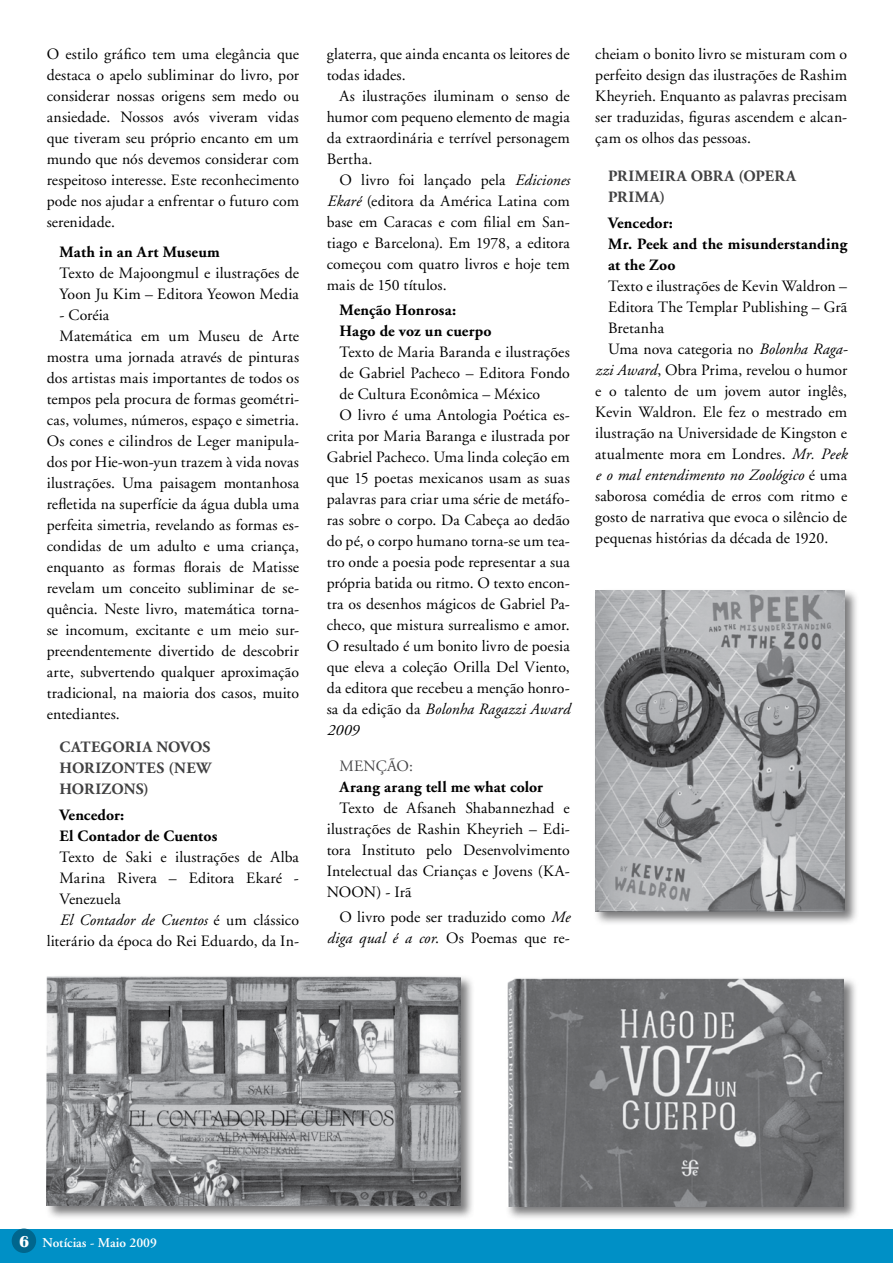
<style>
.page{position:relative;width:893px;height:1263px;background:#fff}
.page>*{position:absolute;margin:0;border:0;box-sizing:border-box;transform-origin:0 0}
.t1{font:15.75px/21px "Adobe Garamond";letter-spacing:.005em;color:#000;text-align:justify}
.t2{font:700 15.75px/21px "Adobe Garamond";color:#000}
.t3{font:italic 15.75px "Adobe Garamond";letter-spacing:.005em;color:#000}
.t4{font:700 15.75px/21px "Adobe Garamond";letter-spacing:.03em;color:#414142}
.t5{font:700 15.75px "Adobe Garamond";letter-spacing:.02em;color:#000}
.t6{font:15.75px "Adobe Garamond";color:#464648}
.t7{font:600 13.5px "Adobe Garamond";color:#fff}
.s1{font-style:normal}
.s2{font-style:italic}
.s3{font-family:"Britannic";font-weight:700;font-size:16.5px}
</style>
<div class="page">
<div style="left:0;top:1230px;width:893px;height:33px;background:#0090c6"></div>
<div style="left:12px;top:1228px;width:24px;height:25px;background:#00668d;border-radius:50%"></div>
<div style="left:45px;top:974px;width:436px;height:253px;background:#4d4d4f;opacity:.75"></div>
<img style="left:47px;top:976px;width:413px;height:230px">
<div style="left:505px;top:976px;width:359px;height:251px;background:#4d4d4f;opacity:.75"></div>
<img style="left:507px;top:978px;width:337px;height:228px">
<div style="left:594px;top:588px;width:272px;height:344px;background:#4d4d4f;opacity:.75"></div>
<img style="left:595px;top:590px;width:249px;height:321px">
<p class="t1" style="left:47px;top:44px;width:254px">O estilo gráfico tem uma elegância que destaca o apelo subliminar do livro, por considerar nossas origens sem medo ou ansiedade. Nossos avós viveram vidas que tiveram seu próprio encanto em um mundo que nós devemos considerar com respeitoso interesse. Este reconhecimento pode nos ajudar a enfrentar o futuro com serenidade.</p>
<p class="t5" style="left:60px;top:243px;width:162px">Math in an Art Museum</p>
<p class="t1" style="left:60px;top:263px;width:241px">Texto de Majoongmul e ilustrações de<br>Yoon Ju Kim – Editora Yeowon Media</p>
<p class="t1" style="left:60px;top:304px;width:51px">- Coréia</p>
<p class="t1" style="left:60px;top:325px;width:241px">Matemática em um Museu de Arte</p>
<p class="t1" style="left:47px;top:346px;width:254px">mostra uma jornada através de pinturas</p>
<p class="t1" style="left:47px;top:367px;width:254px">dos artistas mais importantes de todos os</p>
<p class="t1" style="left:47px;top:388px;width:254px">tempos pela procura de formas geométri-</p>
<p class="t1" style="left:47px;top:409px;width:254px">cas, volumes, números, espaço e simetria.</p>
<p class="t1" style="left:47px;top:430px;width:254px">Os cones e cilindros de Leger manipula-</p>
<p class="t1" style="left:47px;top:451px;width:254px">dos por Hie-won-yun trazem à vida novas</p>
<p class="t1" style="left:47px;top:472px;width:254px">ilustrações. Uma paisagem montanhosa</p>
<p class="t1" style="left:47px;top:493px;width:254px">refletida na superfície da água dubla uma</p>
<p class="t1" style="left:47px;top:514px;width:254px">perfeita simetria, revelando as formas es-</p>
<p class="t1" style="left:47px;top:535px;width:254px">condidas de um adulto e uma criança,</p>
<p class="t1" style="left:47px;top:556px;width:254px">enquanto as formas florais de Matisse</p>
<p class="t1" style="left:47px;top:577px;width:254px">revelam um conceito subliminar de se-</p>
<p class="t1" style="left:47px;top:598px;width:254px">quência. Neste livro, matemática torna-</p>
<p class="t1" style="left:47px;top:619px;width:254px">se incomum, excitante e um meio sur-</p>
<p class="t1" style="left:47px;top:640px;width:254px">preendentemente divertido de descobrir</p>
<p class="t1" style="left:47px;top:661px;width:254px">arte, subvertendo qualquer aproximação</p>
<p class="t1" style="left:47px;top:682px;width:254px">tradicional, na maioria dos casos, muito</p>
<p class="t1" style="left:47px;top:703px;width:75px">entediantes.</p>
<p class="t4" style="left:59px;top:737px;width:153px">Categoria Novos<br>Horizontes (New<br>Horizons</p>
<p class="t4" style="left:144px;top:779px;width:7px">)</p>
<p class="t2" style="left:59px;top:804px;width:159px">Vencedor:<br>El Contador de Cuentos</p>
<p class="t1" style="left:59px;top:846px;width:241px">Texto de Saki e ilustrações de Alba</p>
<p class="t1" style="left:59px;top:867px;width:241px">Marina Rivera – Editora Ekaré -</p>
<p class="t1" style="left:59px;top:888px;width:63px">Venezuela</p>
<p class="t3" style="left:59px;top:911px;width:241px">El Contador de Cuentos <span class="s1">é um clássico</span></p>
<p class="t1" style="left:47px;top:930px;width:254px">literário da época do Rei Eduardo, da In-</p>
<p class="t1" style="left:327px;top:44px;width:244px">glaterra, que ainda encanta os leitores de todas idades.</p>
<p class="t1" style="left:327px;top:86px;width:245px;text-indent:13px">As ilustrações iluminam o senso de humor com pequeno elemento de magia da extraordinária e terrível personagem Bertha.</p>
<p class="t1" style="left:327px;top:170px;width:245px;text-indent:13px">O livro foi lançado pela <span class="s2">Ediciones Ekaré</span> (editora da América Latina com base em Caracas e com filial em San&shy;tiago e Barcelona). Em 1978, a editora começou com quatro livros e hoje tem mais de 150 títulos.</p>
<p class="t2" style="left:339px;top:300px;width:154px">Menção Honrosa:<br>Hago de voz un cuerpo</p>
<p class="t1" style="left:339px;top:342px;width:232px">Texto de Maria Baranda e ilustrações</p>
<p class="t1" style="left:339px;top:363px;width:232px">de Gabriel Pacheco – Editora Fondo</p>
<p class="t1" style="left:339px;top:384px;width:202px">de Cultura Econômica – México</p>
<p class="t1" style="left:339px;top:405px;width:232px">O livro é uma Antologia Poética es-</p>
<p class="t1" style="left:327px;top:426px;width:244px">crita por Maria Baranga e ilustrada por</p>
<p class="t1" style="left:327px;top:447px;width:245px">Gabriel Pacheco. Uma linda coleção em</p>
<p class="t1" style="left:327px;top:468px;width:245px">que 15 poetas mexicanos usam as suas</p>
<p class="t1" style="left:327px;top:489px;width:245px">palavras para criar uma série de metáfo-</p>
<p class="t1" style="left:327px;top:510px;width:245px">ras sobre o corpo. Da Cabeça ao dedão</p>
<p class="t1" style="left:327px;top:531px;width:245px">do pé, o corpo humano torna-se um tea-</p>
<p class="t1" style="left:327px;top:552px;width:245px">tro onde a poesia pode representar a sua</p>
<p class="t1" style="left:327px;top:573px;width:245px">própria batida ou ritmo. O texto encon-</p>
<p class="t1" style="left:327px;top:594px;width:245px">tra os desenhos mágicos de Gabriel Pa-</p>
<p class="t1" style="left:327px;top:615px;width:245px">checo, que mistura surrealismo e amor.</p>
<p class="t1" style="left:327px;top:636px;width:244px">O resultado é um bonito livro de poesia</p>
<p class="t1" style="left:327px;top:657px;width:245px">que eleva a coleção Orilla Del Viento,</p>
<p class="t1" style="left:327px;top:678px;width:245px">da editora que recebeu a menção honro-</p>
<p class="t3" style="left:327px;top:701px;width:245px"><span class="s1">sa da edição da</span> Bolonha Ragazzi Award</p>
<p class="t3" style="left:327px;top:722px;width:34px">2009</p>
<p class="t6" style="left:339px;top:757px;width:75px">Menção :</p>
<p class="t2" style="left:339px;top:776px;width:205px">Arang arang tell me what color</p>
<p class="t1" style="left:327px;top:797px;width:245px;text-indent:13px">Texto de Afsaneh Shabannezhad e ilustrações de Rashin Kheyrieh – Edi&shy;tora Instituto pelo Desenvolvimento Intelectual das Crianças e Jovens (KA-NOON) - Irã</p>
<p class="t1" style="left:327px;top:907px;width:245px;text-align:right">O livro pode ser traduzido como <span class="s2">Me diga qual é a cor</span>. Os Poemas que re-</p>
<p class="t1" style="left:595px;top:44px;width:253px">cheiam o bonito livro se misturam com o perfeito design das ilustrações de Rashim Kheyrieh. Enquanto as palavras precisam ser traduzidas, figuras ascendem e alcan&shy;çam os olhos das pessoas.</p>
<p class="t4" style="left:608px;top:166px;width:189px">Primeira Obra (Opera<br>Prima)</p>
<p class="t2" style="left:608px;top:212px;width:241px">Vencedor:<br>Mr. Peek and the misunderstanding at the Zoo</p>
<p class="t1" style="left:608px;top:275px;width:241px">Texto e ilustrações de Kevin Waldron –</p>
<p class="t1" style="left:608px;top:296px;width:241px">Editora The Templar Publishing – Grã</p>
<p class="t1" style="left:608px;top:317px;width:58px">Bretanha</p>
<p class="t1" style="left:608px;top:338px;width:241px">Uma nova categoria no <span class="s2">Bolonha Raga-</span></p>
<p class="t1" style="left:595px;top:359px;width:253px"><span class="s2">zzi Award</span>, Obra Prima, revelou o humor</p>
<p class="t1" style="left:595px;top:380px;width:253px">e o talento de um jovem autor inglês,</p>
<p class="t1" style="left:595px;top:401px;width:253px">Kevin Waldron. Ele fez o mestrado em</p>
<p class="t1" style="left:595px;top:422px;width:253px">ilustração na Universidade de Kingston e</p>
<p class="t1" style="left:595px;top:443px;width:253px">atualmente mora em Londres. <span class="s2">Mr. Peek</span></p>
<p class="t3" style="left:595px;top:466px;width:253px">e o mal entendimento no Zoológico <span class="s1">é uma</span></p>
<p class="t1" style="left:595px;top:485px;width:253px">saborosa comédia de erros com ritmo e</p>
<p class="t1" style="left:595px;top:506px;width:253px">gosto de narrativa que evoca o silêncio de</p>
<p class="t1" style="left:595px;top:527px;width:234px">pequenas histórias da década de 1920.</p>
<p class="t7" style="left:19px;top:1235px;width:139px"><span class="s3">6</span> Notícias - Maio 2009</p>
</div>
